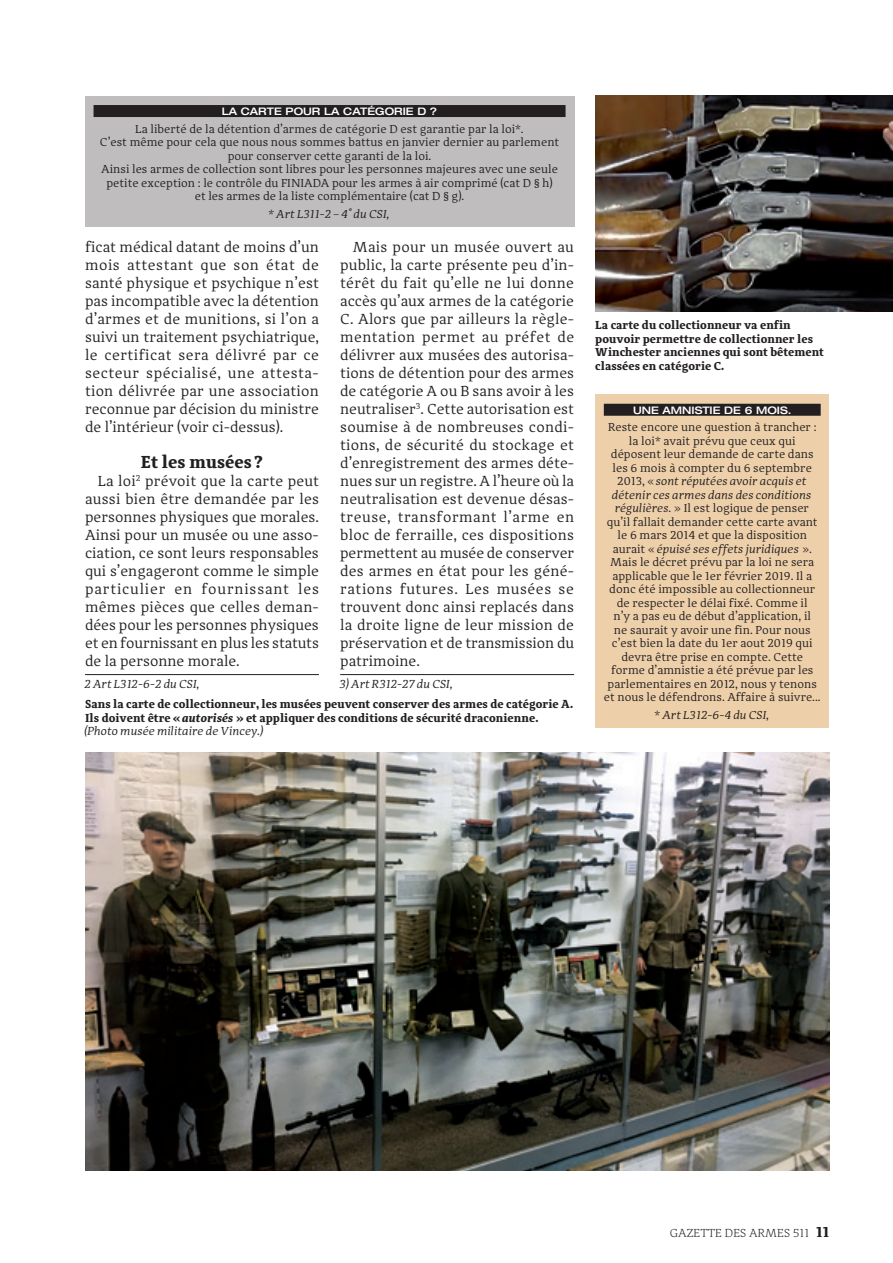
<style>
.page{position:relative;width:893px;height:1263px;background:#fff}
.page>*{position:absolute;margin:0;border:0;box-sizing:border-box;transform-origin:0 0}
.GA-Intertitre{font:700 18px "Adagio Serif";color:#231f20}
.GA-Texte_courant{font:15px/18px "Adagio Serif";color:#231f20;text-align:justify}
.GA-Légende{font:700 12px/13.5px "Adagio Serif";color:#231f20}
.GA-Notes{font:italic 12px "Adagio Serif";color:#231f20}
.t1{font:300 12px "Adagio Serif";letter-spacing:.01em;color:#231f20}
.Réglo-Texte_encadré{font:11.85px/13.5px "Adagio Serif";color:#231f20;text-align:center}
.Réglo-Texte_encadré-2{font:italic 11.85px "Adagio Serif";color:#231f20}
.Reglo-Titre_encadré{font:500 expanded 10.35px "Helvetica Neue";color:#fff}
.s1{font-style:italic}
.s2{font-weight:400;font-style:italic}
.s3{font-style:normal}
.s4{font-weight:700;font-size:15px}
</style>
<div class="page">
<div style="left:595px;top:394px;width:234px;height:333px;background:#edd0aa"></div>
<div style="left:604px;top:404px;width:217px;height:12px;background:#231f20"></div>
<hr style="left:85px;top:674px;width:234px;height:1px;background:#231f20">
<hr style="left:340px;top:674px;width:234px;height:1px;background:#231f20">
<div style="left:85px;top:96px;width:489px;height:130px;background:#bfbdbd"></div>
<div style="left:94px;top:105px;width:472px;height:12px;background:#231f20"></div>
<img style="left:85px;top:752px;width:744px;height:418px">
<img style="left:595px;top:96px;width:298px;height:215px">
<p class="Reglo-Titre_encadré" style="left:222px;top:105px;width:217px">LA CARTE POUR LA CATÉGORIE D ?</p>
<p class="Réglo-Texte_encadré" style="left:100px;top:122px;width:461px">La liberté de la détention d’armes de catégorie D est garantie par la loi*.<br>C’est même pour cela que nous nous sommes battus en janvier dernier au parlement pour conserver cette garanti de la loi.<br>Ainsi les armes de collection sont libres pour les personnes majeures avec une seule petite exception : le contrôle du FINIADA pour les armes à air comprimé (cat D § h) et les armes de la liste complémentaire (cat D § g).</p>
<p class="Réglo-Texte_encadré-2" style="left:269px;top:207px;width:123px">* Art L311-2 – 4° du CSI,</p>
<p class="GA-Texte_courant" style="left:85px;top:238px;width:235px">ficat médical datant de moins d’un mois attestant que son état de santé physique et psychique n’est pas incompatible avec la détention d’armes et de munitions, si l’on a suivi un traitement psychiatrique, le certificat sera délivré par ce secteur spécialisé, une attesta&shy;tion délivrée par une association reconnue par décision du ministre de l’intérieur (voir ci-dessus).</p>
<p class="GA-Intertitre" style="left:141px;top:450px;width:124px">Et les musées ?</p>
<p class="GA-Texte_courant" style="left:85px;top:472px;width:236px;text-indent:13px">La loi<sup>2</sup> prévoit que la carte peut aussi bien être demandée par les personnes physiques que morales.<br>Ainsi pour un musée ou une asso&shy;ciation, ce sont leurs responsables qui s’engageront comme le simple particulier en fournissant les mêmes pièces que celles deman&shy;dées pour les personnes physiques et en fournissant en plus les statuts de la personne morale.</p>
<p class="GA-Notes" style="left:85px;top:677px;width:117px">2 Art L312-6-2 du CSI,</p>
<p class="GA-Texte_courant" style="left:340px;top:238px;width:235px;text-indent:13px">Mais pour un musée ouvert au public, la carte présente peu d’in&shy;térêt du fait qu’elle ne lui donne accès qu’aux armes de la catégorie C. Alors que par ailleurs la règle&shy;mentation permet au préfet de délivrer aux musées des autorisa&shy;tions de détention pour des armes de catégorie A ou B sans avoir à les neutraliser<sup>3</sup>. Cette autorisation est soumise à de nombreuses condi&shy;tions, de sécurité du stockage et d’enregistrement des armes déte&shy;nues sur un registre. A l’heure où la neutralisation est devenue désas&shy;treuse, transformant l’arme en bloc de ferraille, ces dispositions permettent au musée de conserver des armes en état pour les géné&shy;rations futures. Les musées se trouvent donc ainsi replacés dans la droite ligne de leur mission de préservation et de transmission du patrimoine.</p>
<p class="GA-Notes" style="left:340px;top:677px;width:115px">3) Art R312-27 du CSI,</p>
<p class="GA-Légende" style="left:85px;top:697px;width:489px">Sans la carte de collectionneur, les musées peuvent conserver des armes de catégorie A.<br>Ils doivent être « <span class="s1">autorisés</span> » et appliquer des conditions de sécurité draconienne. <span class="s2">(Photo musée militaire de Vincey.)</span></p>
<p class="GA-Légende" style="left:595px;top:319px;width:230px">La carte du collectionneur va enfin pouvoir permettre de collectionner les Winchester anciennes qui sont bêtement classées en catégorie C.</p>
<p class="Reglo-Titre_encadré" style="left:633px;top:403px;width:160px">UNE AMNISTIE DE 6 MOIS.</p>
<p class="Réglo-Texte_encadré" style="left:604px;top:421px;width:218px">Reste encore une question à trancher : la loi* avait prévu que ceux qui déposent leur demande de carte dans les 6 mois à compter du 6 septembre 2013, « <span class="s1">sont réputées avoir acquis et détenir ces armes dans des conditions régulières.</span> » Il est logique de penser qu’il fallait demander cette carte avant le 6 mars 2014 et que la disposition aurait « <span class="s1">épuisé ses effets juridiques</span> ».<br>Mais le décret prévu par la loi ne sera applicable que le 1er février 2019. Il a donc été impossible au collectionneur de respecter le délai fixé. Comme il<br>n’y a pas eu de début d’application, il<br>ne saurait y avoir une fin. Pour nous c’est bien la date du 1er aout 2019 qui devra être prise en compte. Cette forme d’amnistie a été prévue par les parlementaires en 2012, nous y tenons et nous le défendrons. Affaire à suivre...</p>
<p class="Réglo-Texte_encadré-2" style="left:654px;top:708px;width:117px"><span class="s3">*</span> Art L312-6-4 du CSI,</p>
<p class="t1" style="left:670px;top:1226px;width:161px">GAZETTE DES ARMES 511 <span class="s4">11</span></p>
</div>
